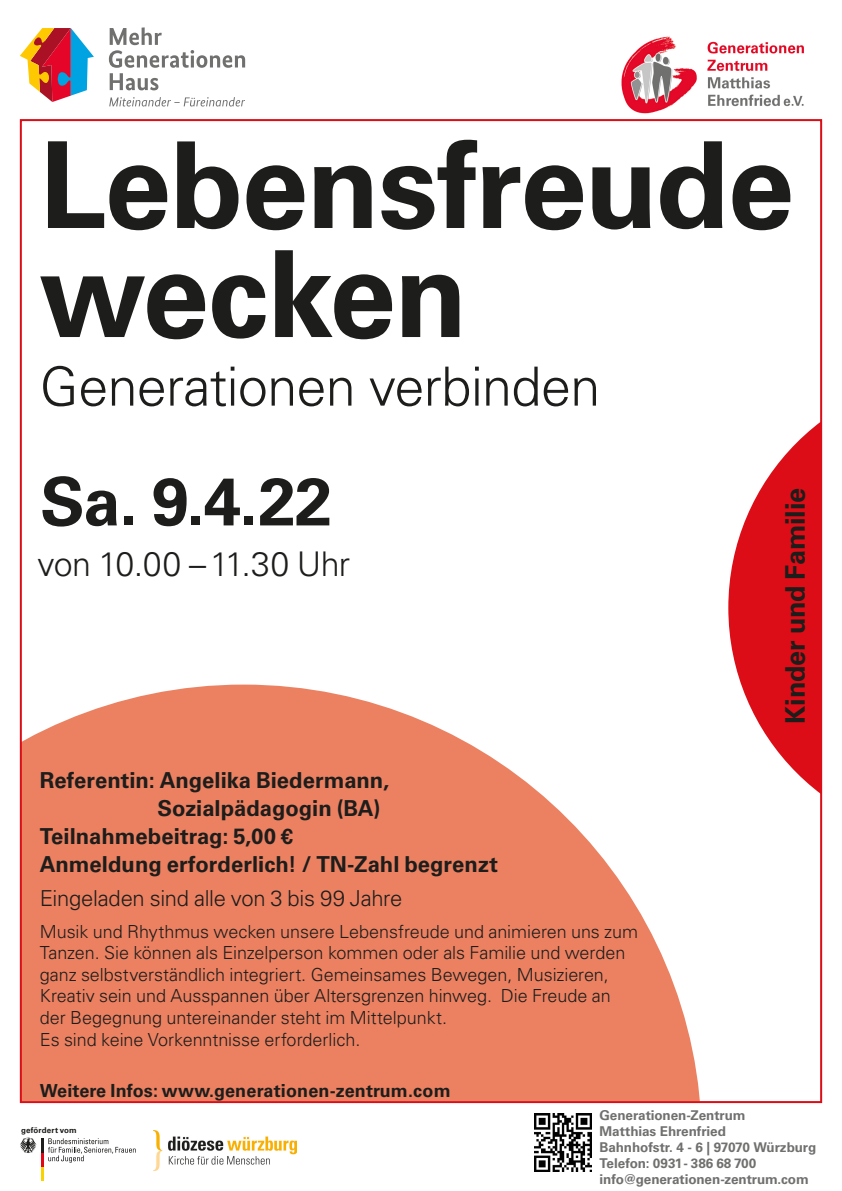
<style>
.page{position:relative;width:842px;height:1191px;background:#fff}
.page>*{position:absolute;margin:0;border:0;box-sizing:border-box;transform-origin:0 0}
.Überschrift_groß{font:700 120px/109px "Univers LT Std";letter-spacing:-.015em;color:#1d1d1b}
.Datum{font:700 67px "Univers LT Std";color:#1d1d1b}
.Datum-2{font:300 54px "Univers LT Std";letter-spacing:-.015em;color:#1d1d1b}
.Datum-3{font:300 34px "Univers LT Std";letter-spacing:-.02em;color:#1d1d1b}
.Datum-4{font:700 27px "Univers LT Std";letter-spacing:-.005em;color:#1d1d1b}
.Infotext{font:700 22px "Univers LT Std";color:#1d1d1b}
.Infotext-2{font:300 22px "Univers LT Std";letter-spacing:-.015em;color:#1d1d1b}
.Infotext-3{font:300 18px/21.6px "Univers LT Std";letter-spacing:-.005em;color:#1d1d1b}
.Infotext-4{font:700 18px "Univers LT Std";letter-spacing:.01em;color:#1d1d1b}
.t1{font:700 13.5px "Univers LT Std";letter-spacing:-.005em;color:#70706f}
.Überschrift_groß-2{font:700 8px "Univers LT Std";letter-spacing:.015em;color:#1d1d1b}
</style>
<div class="page">
<svg style="left:23px;top:684px;width:677px;height:416px;fill:#ec8162"></svg>
<svg style="left:728px;top:423px;width:91px;height:370px;fill:#dc0d16"></svg>
<svg style="left:109px;top:27px;width:136px;height:63px"></svg>
<svg style="left:109px;top:97px;width:136px;height:9px"></svg>
<svg style="left:20px;top:28px;width:74px;height:74px"></svg>
<img style="left:534px;top:1113px;width:58px;height:58px">
<svg style="left:20px;top:1137px;width:116px;height:43px"></svg>
<img style="left:621px;top:36px;width:183px;height:77px">
<img style="left:154px;top:1130px;width:143px;height:40px">
<p class="Überschrift_groß" style="left:40px;top:132px;width:756px">Lebensfreude wecken</p>
<p class="Datum-2" style="left:40px;top:354px;width:562px">Generationen verbinden</p>
<p class="Datum" style="left:40px;top:462px;width:293px">Sa. 9.4.22</p>
<p class="Datum-3" style="left:38px;top:543px;width:314px">von 10.00 – 11.30 Uhr</p>
<p class="Infotext" style="left:40px;top:767px;width:351px">Referentin: Angelika Biedermann,</p>
<p class="Infotext" style="left:157px;top:795px;width:225px">Sozialpädagogin (BA)</p>
<p class="Infotext" style="left:40px;top:823px;width:255px">Teilnahmebeitrag: 5,00 €</p>
<p class="Infotext" style="left:40px;top:851px;width:460px">Anmeldung erforderlich! / TN-Zahl begrenzt</p>
<p class="Infotext-2" style="left:40px;top:885px;width:364px">Eingeladen sind alle von 3 bis 99 Jahre</p>
<p class="Infotext-3" style="left:40px;top:920px;width:600px">Musik und Rhythmus wecken unsere Lebensfreude und animieren uns zum</p>
<p class="Infotext-3" style="left:40px;top:942px;width:587px">Tanzen. Sie können als Einzelperson kommen oder als Familie und werden ganz selbstverständlich integriert. Gemeinsames Bewegen, Musizieren, Kreativ sein und Ausspannen über Altersgrenzen hinweg. Die Freude an der Begegnung untereinander steht im Mittelpunkt.</p>
<p class="Infotext-3" style="left:40px;top:1028px;width:322px">Es sind keine Vorkenntnisse erforderlich.</p>
<p class="Infotext-4" style="left:40px;top:1080px;width:412px">Weitere Infos: www.generationen-zentrum.com</p>
<p class="Datum-4" style="left:779px;top:724px;width:237px;rotate:-90deg">Kinder und Familie</p>
<p class="Überschrift_groß-2" style="left:21px;top:1125px;width:57px">gefördert vom</p>
<p class="t1" style="left:600px;top:1107px;width:148px">Generationen-Zentrum</p>
<p class="t1" style="left:600px;top:1123px;width:128px">Matthias Ehrenfried</p>
<p class="t1" style="left:600px;top:1139px;width:218px">Bahnhofstr. 4 - 6 | 97070 Würzburg</p>
<p class="t1" style="left:600px;top:1155px;width:158px">Telefon: 0931- 386 68 700</p>
<p class="t1" style="left:600px;top:1171px;width:211px">info@generationen-zentrum.com</p>
</div>
